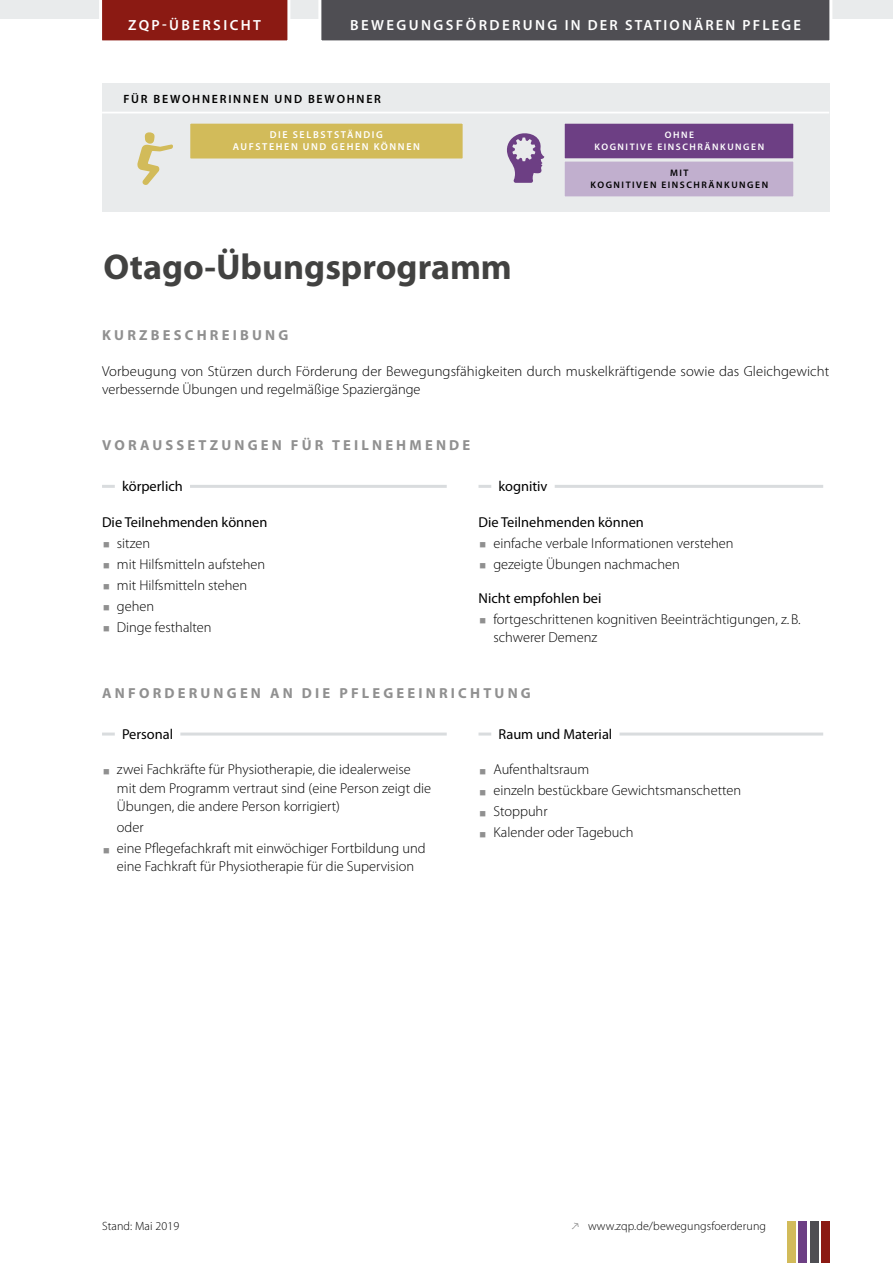
<style>
.page{position:relative;width:893px;height:1263px;background:#fff}
.page>*{position:absolute;margin:0;border:0;box-sizing:border-box;transform-origin:0 0}
.t1{font:700 36px "Myriad Pro";color:#424241}
.t2{font:600 14.7px "Myriad Pro";letter-spacing:.16em;color:#fff}
.t3{font:700 14.55px "Myriad Pro";letter-spacing:.22em;color:#909090}
.t4{font:300 14.4px/21px "Myriad Pro";color:#000}
.t5{font:14.4px "Myriad Pro";color:#000}
.t6{font:300 12px "Myriad Pro";letter-spacing:.01em;color:#000}
.t7{font:600 12px "Myriad Pro";letter-spacing:.15em;color:#000}
.t8{font:600 10.05px/12px "Myriad Pro";letter-spacing:.16em;color:#fff;text-align:center}
.t9{font:600 9.45px/11.4px "Myriad Pro";letter-spacing:.16em;color:#fff;text-align:center}
.t10{font:600 9.45px/11.4px "Myriad Pro";letter-spacing:.16em;color:#000;text-align:center}
</style>
<div class="page">
<div style="left:787px;top:1221px;width:8px;height:41px;background:#d2bb5a"></div>
<div style="left:799px;top:1221px;width:8px;height:41px;background:#6d3f84"></div>
<div style="left:810px;top:1221px;width:8px;height:41px;background:#4f4e53"></div>
<div style="left:821px;top:1221px;width:8px;height:41px;background:#8b1a13"></div>
<svg style="left:787px;top:1262px;width:42px;height:1px"></svg>
<div style="left:0;top:0;width:893px;height:19px;background:#e9ebec"></div>
<hr style="left:190px;top:485px;width:257px;height:3px;background:#d9dcde">
<svg style="left:102px;top:485px;width:13px;height:3px"></svg>
<hr style="left:555px;top:485px;width:268px;height:3px;background:#d9dcde">
<svg style="left:478px;top:485px;width:13px;height:3px"></svg>
<hr style="left:180px;top:732px;width:267px;height:3px;background:#d9dcde">
<svg style="left:102px;top:732px;width:13px;height:3px"></svg>
<hr style="left:620px;top:732px;width:203px;height:3px;background:#d9dcde">
<svg style="left:478px;top:732px;width:13px;height:3px"></svg>
<div style="left:102px;top:83px;width:727px;height:128px;background:#e9ebec"></div>
<div style="left:562px;top:121px;width:234px;height:41px;background:#6d3f84;border:3px solid #e9ebec"></div>
<svg style="left:507px;top:133px;width:38px;height:50px"></svg>
<div style="left:187px;top:121px;width:279px;height:41px;background:#d2bb5a;border:3px solid #e9ebec"></div>
<div style="left:562px;top:159px;width:234px;height:40px;background:#c1afce;border:3px solid #e9ebec"></div>
<svg style="left:137px;top:132px;width:36px;height:53px"></svg>
<hr style="left:102px;top:112px;width:727px;height:1px;background:#fff">
<div style="left:318px;top:0;width:514px;height:41px;background:#4f4e53"></div>
<div style="left:99px;top:0;width:191px;height:41px;background:#8b1a13"></div>
<p class="t2" style="left:128px;top:17px;width:134px">ZQP-ÜBERSICHT</p>
<p class="t2" style="left:350px;top:17px;width:452px">BEWEGUNGSFÖRDERUNG IN DER STATIONÄREN PFLEGE</p>
<p class="t7" style="left:123px;top:92px;width:259px">FÜR BEWOHNERINNEN UND BEWOHNER</p>
<p class="t8" style="left:233px;top:129px;width:189px">DIE SELBSTSTÄNDIG<br>AUFSTEHEN UND GEHEN KÖNNEN</p>
<h1 class="t1" style="left:104px;top:247px;width:410px">Otago-Übungsprogramm</h1>
<p class="t9" style="left:595px;top:130px;width:171px">OHNE<br>KOGNITIVE EINSCHRÄNKUNGEN</p>
<p class="t10" style="left:591px;top:168px;width:179px">MIT<br>KOGNITIVEN EINSCHRÄNKUNGEN</p>
<p class="t3" style="left:102px;top:327px;width:188px">KURZBESCHREIBUNG</p>
<p class="t4" style="left:102px;top:362px;width:729px;line-height:18.3px">Vorbeugung von Stürzen durch Förderung der Bewegungsfähigkeiten durch muskelkräftigende sowie das Gleichgewicht verbessernde Übungen und regelmäßige Spaziergänge</p>
<p class="t3" style="left:102px;top:437px;width:370px">VORAUSSETZUNGEN FÜR TEILNEHMENDE</p>
<p class="t5" style="left:122px;top:478px;width:62px">körperlich</p>
<p class="t5" style="left:102px;top:514px;width:167px">Die Teilnehmenden können</p>
<p class="t4" style="left:117px;top:532px;width:150px">sitzen<br>mit Hilfsmitteln aufstehen mit Hilfsmitteln stehen gehen<br>Dinge festhalten</p>
<p class="t5" style="left:498px;top:478px;width:51px">kognitiv</p>
<p class="t5" style="left:478px;top:514px;width:167px">Die Teilnehmenden können</p>
<p class="t4" style="left:493px;top:532px;width:242px">einfache verbale Informationen verstehen gezeigte Übungen nachmachen</p>
<p class="t5" style="left:478px;top:590px;width:124px">Nicht empfohlen bei</p>
<p class="t4" style="left:493px;top:609px;width:309px;line-height:18.3px">fortgeschrittenen kognitiven Beeinträchtigungen, z.B. schwerer Demenz</p>
<p class="t3" style="left:102px;top:684px;width:430px">ANFORDERUNGEN AN DIE PFLEGEEINRICHTUNG</p>
<p class="t5" style="left:122px;top:726px;width:53px">Personal</p>
<p class="t4" style="left:117px;top:760px;width:316px;line-height:18.3px">zwei Fachkräfte für Physiotherapie, die idealerweise mit dem Programm vertraut sind (eine Person zeigt die<br>Übungen, die andere Person korrigiert)</p>
<p class="t4" style="left:117px;top:817px;width:310px">oder<br>eine Pflegefachkraft mit einwöchiger Fortbildung und</p>
<p class="t4" style="left:117px;top:856px;width:299px">eine Fachkraft für Physiotherapie für die Supervision</p>
<p class="t5" style="left:498px;top:726px;width:115px">Raum und Material</p>
<p class="t4" style="left:493px;top:759px;width:249px">Aufenthaltsraum<br>einzeln bestückbare Gewichtsmanschetten<br>Stoppuhr<br>Kalender oder Tagebuch</p>
<p class="t6" style="left:102px;top:1219px;width:79px">Stand: Mai 2019</p>
<p class="t6" style="left:571px;top:1219px;width:196px">• www.zqp.de/bewegungsfoerderung</p>
</div>
